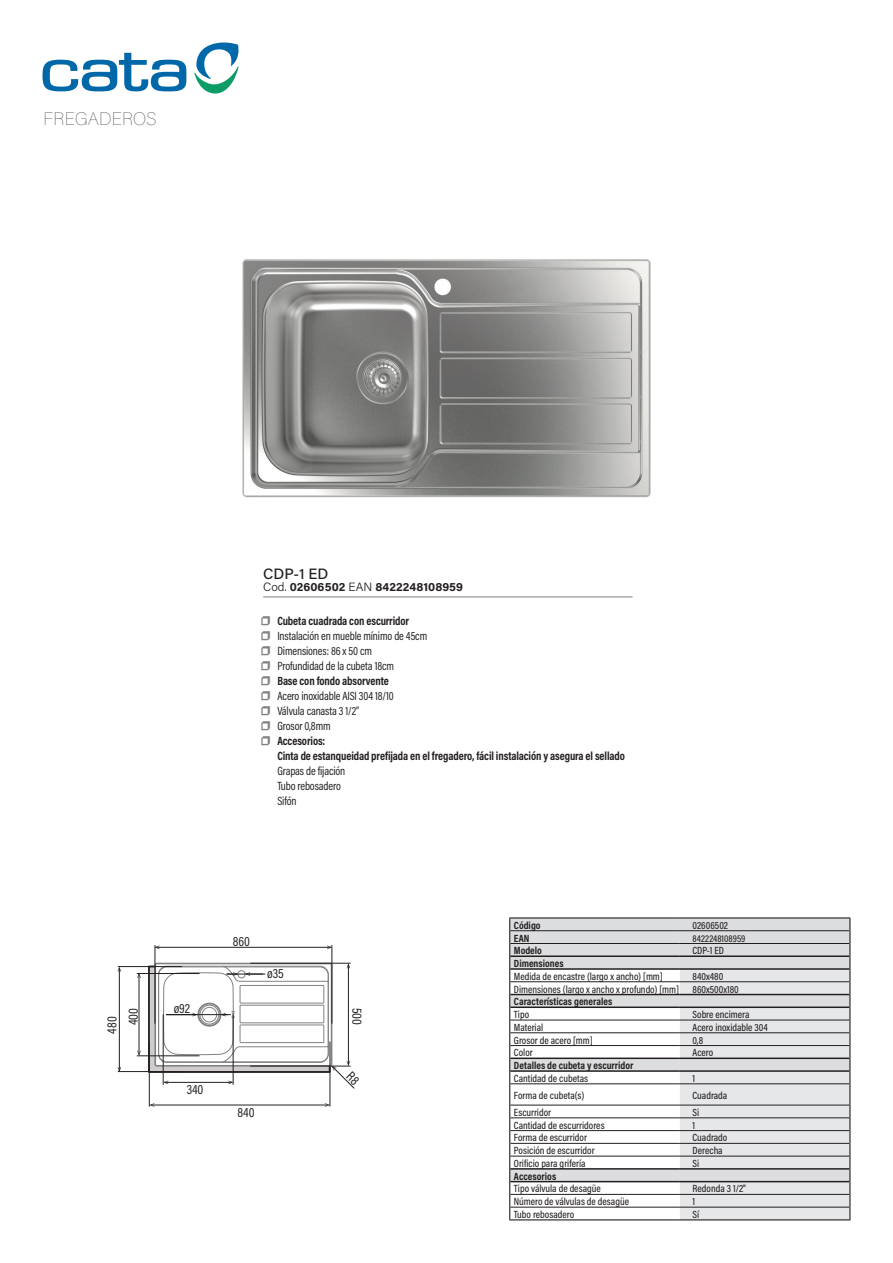
<style>
.page{position:relative;width:893px;height:1263px;background:#fff}
.page>*{position:absolute;margin:0;border:0;box-sizing:border-box;transform-origin:0 0}
.t1{font:100 18px "Acumin Pro";letter-spacing:.015em;color:#231f20}
.t2{font:500 15px "Acumin Pro";color:#231f20}
.t3{font:13.5px/21.1px "Acumin Pro Cond";color:#231f20}
.t4{font:12px/15px "Acumin Pro Cond";letter-spacing:-.01em;color:#231f20;scale:.96 1}
.t5{font:700 12px "Acumin Pro Cond";letter-spacing:-.01em;color:#231f20;scale:.96 1}
.t6{font:700 12px "Acumin Pro";letter-spacing:.005em;color:#231f20}
.t7{font:500 10.5px "Acumin Pro Cond";color:#231f20}
.t8{font:700 10.5px "Acumin Pro Cond";color:#231f20}
.t9{font:500 10.05px "Acumin Pro Cond";color:#231f20}
.s1{font-weight:300}
.s2{font-family:"Acumin Pro Wide";font-size:21px;color:#808285}
.s3{font-weight:700}
</style>
<div class="page">
<svg style="left:510px;top:918px;width:170px;height:263px"></svg>
<hr style="left:510px;top:955px;width:170px;height:2px;background:#231f20">
<hr style="left:510px;top:981px;width:170px;height:1px;background:#231f20">
<hr style="left:510px;top:1020px;width:170px;height:1px;background:#231f20">
<hr style="left:510px;top:1032px;width:170px;height:1px;background:#231f20">
<hr style="left:510px;top:1045px;width:170px;height:1px;background:#231f20">
<hr style="left:510px;top:930px;width:170px;height:1px;background:#231f20">
<hr style="left:510px;top:943px;width:170px;height:1px;background:#231f20">
<hr style="left:510px;top:1083px;width:170px;height:1px;background:#231f20">
<hr style="left:510px;top:1105px;width:170px;height:1px;background:#231f20">
<hr style="left:510px;top:1117px;width:170px;height:1px;background:#231f20">
<hr style="left:510px;top:1130px;width:170px;height:1px;background:#231f20">
<hr style="left:510px;top:1143px;width:170px;height:1px;background:#231f20">
<hr style="left:510px;top:1156px;width:170px;height:1px;background:#231f20">
<hr style="left:510px;top:1194px;width:170px;height:1px;background:#231f20">
<hr style="left:510px;top:1207px;width:170px;height:1px;background:#231f20">
<hr style="left:510px;top:968px;width:170px;height:2px;background:#231f20">
<hr style="left:510px;top:994px;width:170px;height:1px;background:#231f20">
<hr style="left:510px;top:1006px;width:170px;height:2px;background:#231f20">
<hr style="left:510px;top:1057px;width:170px;height:2px;background:#231f20">
<hr style="left:510px;top:1070px;width:170px;height:2px;background:#231f20">
<hr style="left:510px;top:1168px;width:170px;height:1px;background:#231f20">
<hr style="left:510px;top:1181px;width:170px;height:1px;background:#231f20">
<hr style="left:509px;top:917px;width:171px;height:1px;background:#231f20">
<hr style="left:680px;top:917px;width:170px;height:1px;background:#231f20">
<svg style="left:509px;top:918px;width:1px;height:301px"></svg>
<svg style="left:680px;top:918px;width:170px;height:301px;background:#d2d2d4"></svg>
<hr style="left:509px;top:1219px;width:171px;height:1px;background:#231f20">
<hr style="left:680px;top:1219px;width:170px;height:1px;background:#231f20">
<hr style="left:263px;top:596px;width:370px;height:2px;background:#a8a9ad">
<svg style="left:194px;top:42px;width:45px;height:52px"></svg>
<svg style="left:43px;top:53px;width:143px;height:38px"></svg>
<img style="left:242px;top:259px;width:409px;height:239px">
<svg style="left:158px;top:946px;width:169px;height:161px"></svg>
<hr style="left:149px;top:1042px;width:1px;height:64px;background:#231f20">
<hr style="left:330px;top:1042px;width:1px;height:64px;background:#231f20">
<hr style="left:151px;top:1105px;width:177px;height:1px;background:#231f20">
<svg style="left:149px;top:1103px;width:6px;height:4px"></svg>
<svg style="left:325px;top:1103px;width:5px;height:4px"></svg>
<hr style="left:118px;top:1071px;width:64px;height:1px;background:#231f20">
<hr style="left:118px;top:966px;width:64px;height:1px;background:#231f20">
<hr style="left:119px;top:968px;width:1px;height:102px;background:#231f20">
<svg style="left:118px;top:1067px;width:3px;height:5px"></svg>
<svg style="left:118px;top:967px;width:3px;height:5px"></svg>
<hr style="left:139px;top:974px;width:1px;height:80px;background:#231f20">
<svg style="left:137px;top:1051px;width:4px;height:4px"></svg>
<svg style="left:137px;top:974px;width:4px;height:4px"></svg>
<hr style="left:137px;top:973px;width:62px;height:1px;background:#231f20">
<hr style="left:137px;top:1055px;width:62px;height:1px;background:#231f20">
<hr style="left:156px;top:947px;width:174px;height:1px;background:#231f20">
<svg style="left:327px;top:945px;width:5px;height:4px"></svg>
<svg style="left:154px;top:945px;width:6px;height:4px"></svg>
<hr style="left:332px;top:945px;width:1px;height:78px;background:#231f20">
<hr style="left:155px;top:945px;width:1px;height:78px;background:#231f20">
<svg style="left:154px;top:962px;width:201px;height:127px"></svg>
<h1 class="t1" style="left:43px;top:107px;width:114px">FREGADEROS</h1>
<h2 class="t2" style="left:263px;top:563px;width:67px">CDP-1 ED</h2>
<p class="t6" style="left:263px;top:578px;width:201px"><span class="s1">Cod.</span> 02606502 <span class="s1">EAN</span> 8422248108959</p>
<p class="t4" style="left:260px;top:613px;width:175px"><span class="s2">❒</span> <span class="s3">Cubeta cuadrada con escurridor<br></span><span class="s2">❒</span> Instalación en mueble mínimo de 45cm <span class="s2">❒</span> Dimensiones: 86 x 50 cm<br><span class="s2">❒</span> Profundidad de la cubeta 18cm<br><span class="s2">❒</span> <span class="s3">Base con fondo absorvente<br></span><span class="s2">❒</span> Acero inoxidable AISI 304 18/10<br><span class="s2">❒</span> Válvula canasta 3 1/2”<br><span class="s2">❒</span> Grosor 0,8mm<br><span class="s2">❒</span> <span class="s3">Accesorios:</span></p>
<p class="t5" style="left:277px;top:748px;width:363px">Cinta de estanqueidad prefijada en el fregadero, fácil instalación y asegura el sellado</p>
<p class="t4" style="left:277px;top:763px;width:72px">Grapas de fijación<br>Tubo rebosadero<br>Sifón</p>
<p class="t3" style="left:101px;top:1025px;width:19px;text-indent:-9px;rotate:-90deg">480<br>400</p>
<p class="t3" style="left:174px;top:998px;width:18px">ø92</p>
<p class="t3" style="left:187px;top:1078px;width:18px">340</p>
<p class="t3" style="left:233px;top:930px;width:19px">860</p>
<p class="t3" style="left:267px;top:962px;width:18px">ø35</p>
<p class="t3" style="left:238px;top:1102px;width:19px">840</p>
<p class="t3" style="left:368px;top:1008px;width:19px;rotate:90deg">500</p>
<p class="t8" style="left:514px;top:918px;width:28px">Código</p>
<p class="t7" style="left:692px;top:918px;width:37px">02606502</p>
<p class="t8" style="left:514px;top:931px;width:17px">EAN</p>
<p class="t9" style="left:692px;top:931px;width:54px">8422248108959</p>
<p class="t8" style="left:514px;top:944px;width:30px">Modelo</p>
<p class="t7" style="left:692px;top:944px;width:33px">CDP-1 ED</p>
<p class="t8" style="left:514px;top:956px;width:51px">Dimensiones</p>
<p class="t7" style="left:514px;top:969px;width:150px">Medida de encastre (largo x ancho) [mm]</p>
<p class="t7" style="left:692px;top:969px;width:32px">840x480</p>
<p class="t7" style="left:514px;top:982px;width:166px">Dimensiones (largo x ancho x profundo) [mm]</p>
<p class="t7" style="left:692px;top:982px;width:48px">860x500x180</p>
<p class="t8" style="left:514px;top:995px;width:100px">Características generales</p>
<p class="t7" style="left:514px;top:1008px;width:17px">Tipo</p>
<p class="t7" style="left:692px;top:1008px;width:58px">Sobre encimera</p>
<p class="t7" style="left:514px;top:1020px;width:31px">Material</p>
<p class="t7" style="left:692px;top:1020px;width:77px">Acero inoxidable 304</p>
<p class="t7" style="left:514px;top:1033px;width:80px">Grosor de acero [mm]</p>
<p class="t7" style="left:692px;top:1033px;width:12px">0,8</p>
<p class="t7" style="left:514px;top:1046px;width:20px">Color</p>
<p class="t7" style="left:692px;top:1046px;width:22px">Acero</p>
<p class="t8" style="left:514px;top:1058px;width:121px">Detalles de cubeta y escurridor</p>
<p class="t7" style="left:514px;top:1071px;width:76px">Cantidad de cubetas</p>
<p class="t7" style="left:692px;top:1071px;width:4px">1</p>
<p class="t7" style="left:514px;top:1088px;width:72px">Forma de cubeta(s)</p>
<p class="t7" style="left:692px;top:1088px;width:36px">Cuadrada</p>
<p class="t7" style="left:514px;top:1105px;width:39px">Escurridor</p>
<p class="t7" style="left:692px;top:1105px;width:8px">Si</p>
<p class="t7" style="left:514px;top:1118px;width:92px">Cantidad de escurridores</p>
<p class="t7" style="left:692px;top:1118px;width:4px">1</p>
<p class="t7" style="left:514px;top:1131px;width:75px">Forma de escurridor</p>
<p class="t7" style="left:692px;top:1131px;width:36px">Cuadrado</p>
<p class="t7" style="left:514px;top:1144px;width:82px">Posición de escurridor</p>
<p class="t7" style="left:692px;top:1144px;width:32px">Derecha</p>
<p class="t7" style="left:514px;top:1156px;width:73px">Orificio para grifería</p>
<p class="t7" style="left:692px;top:1156px;width:8px">Si</p>
<p class="t8" style="left:514px;top:1169px;width:44px">Accesorios</p>
<p class="t7" style="left:514px;top:1182px;width:88px">Tipo válvula de desagüe</p>
<p class="t7" style="left:692px;top:1182px;width:55px">Redonda 3 1/2"</p>
<p class="t7" style="left:514px;top:1195px;width:117px">Número de válvulas de desagüe</p>
<p class="t7" style="left:692px;top:1195px;width:4px">1</p>
<p class="t7" style="left:514px;top:1207px;width:62px">Tubo rebosadero</p>
<p class="t7" style="left:692px;top:1207px;width:8px">Sí</p>
</div>
